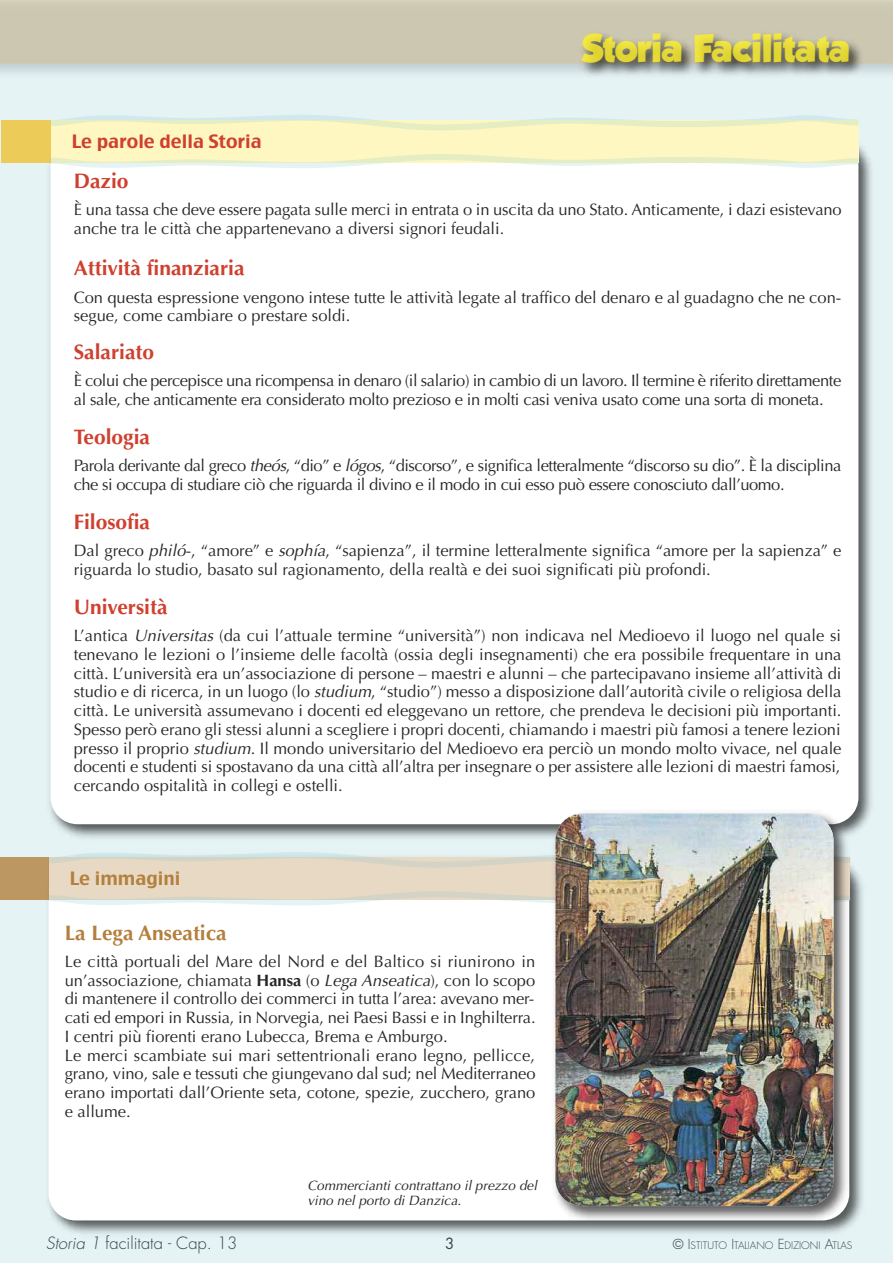
<style>
.page{position:relative;width:893px;height:1263px;background:#e5f3f5}
.page>*{position:absolute;margin:0;border:0;box-sizing:border-box;transform-origin:0 0}
.t1{font:34.65px "GROBOLD";color:rgb(255 241 42/.8)}
.t2{font:700 21px "Optima";color:#cf402f}
.t3{font:700 21px "Optima";color:#b3803e}
.t4{font:18px "Charcoal CY";color:#cf402f}
.t5{font:18px "Charcoal CY";color:#b3803e}
.t6{font:16.5px/18.8px "Optima";letter-spacing:-.005em;color:#272627}
.t7{font:16.5px/18.8px "Optima";letter-spacing:-.025em;color:#272627}
.t8{font:300 16.5px "Futura";color:#272627}
.t9{font:15px "Futura";color:#272627}
.t10{font:italic 13.5px/15px "Optima";letter-spacing:.005em;color:#272627}
.t11{font:300 10.2px "Futura";color:#272627}
.s1{font-style:italic}
.s2{font-weight:700}
.s3{font-size:13.5px}
</style>
<div class="page">
<div style="left:0;top:0;width:893px;height:64px;background:#cbc7b1"></div>
<img style="left:44px;top:136px;width:828px;height:702px">
<div style="left:51px;top:138px;width:807px;height:686px;background:#fff;border-radius:27px"></div>
<div style="left:51px;top:120px;width:807px;height:42px;background:#fef7c1"></div>
<div style="left:1px;top:120px;width:50px;height:42px;background:#edcb59"></div>
<svg style="left:50px;top:115px;width:809px;height:21px"></svg>
<svg style="left:45px;top:149px;width:819px;height:24px"></svg>
<img style="left:529px;top:34px;width:348px;height:44px">
<img style="left:48px;top:871px;width:815px;height:363px">
<div style="left:49px;top:859px;width:800px;height:361px;background:#fff;border-radius:27px"></div>
<div style="left:49px;top:857px;width:801px;height:43px;background:#e8d9c5"></div>
<div style="left:0;top:857px;width:49px;height:43px;background:#bd9762"></div>
<svg style="left:49px;top:852px;width:807px;height:21px"></svg>
<svg style="left:48px;top:886px;width:808px;height:24px"></svg>
<img style="left:549px;top:812px;width:303px;height:413px">
<img style="left:555px;top:813px;width:278px;height:393px;border-radius:27px">
<p class="t4" style="left:72px;top:131px;width:192px">Le parole della Storia</p>
<h1 class="t1" style="left:582px;top:28px;width:270px">Storia Facilitata</h1>
<p class="t2" style="left:74px;top:172px;width:56px">Dazio</p>
<p class="t6" style="left:74px;top:202px;width:769px">È una tassa che deve essere pagata sulle merci in entrata o in uscita da uno Stato. Anticamente, i dazi esistevano anche tra le città che appartenevano a diversi signori feudali.</p>
<p class="t2" style="left:74px;top:260px;width:172px">Attività finanziaria</p>
<p class="t6" style="left:74px;top:289px;width:769px">Con questa espressione vengono intese tutte le attività legate al traffico del denaro e al guadagno che ne con&shy;segue, come cambiare o prestare soldi.</p>
<p class="t2" style="left:74px;top:343px;width:82px">Salariato</p>
<p class="t6" style="left:74px;top:373px;width:769px">È colui che percepisce una ricompensa in denaro (il salario) in cambio di un lavoro. Il termine è riferito direttamente al sale, che anticamente era considerato molto prezioso e in molti casi veniva usato come una sorta di moneta.</p>
<p class="t2" style="left:74px;top:428px;width:78px">Teologia</p>
<p class="t7" style="left:74px;top:458px;width:769px">Parola derivante dal greco <span class="s1">theós</span>, “dio” e <span class="s1">lógos</span>, “discorso”, e significa letteralmente “discorso su dio”. È la disciplina che si occupa di studiare ciò che riguarda il divino e il modo in cui esso può essere conosciuto dall’uomo.</p>
<p class="t2" style="left:74px;top:513px;width:78px">Filosofia</p>
<p class="t6" style="left:74px;top:543px;width:769px">Dal greco <span class="s1">philó</span>-, “amore” e <span class="s1">sophía</span>, “sapienza”, il termine letteralmente significa “amore per la sapienza” e riguarda lo studio, basato sul ragionamento, della realtà e dei suoi significati più profondi.</p>
<p class="t2" style="left:74px;top:598px;width:95px">Università</p>
<p class="t6" style="left:74px;top:628px;width:769px;text-align:justify">L’antica <span class="s1">Universitas</span> (da cui l’attuale termine “università”) non indicava nel Medioevo il luogo nel quale si tenevano le lezioni o l’insieme delle facoltà (ossia degli insegnamenti) che era possibile frequentare in una città. L’università era un’associazione di persone – maestri e alunni – che partecipavano insieme all’attività di studio e di ricerca, in un luogo (lo <span class="s1">studium</span>, “studio”) messo a disposizione dall’autorità civile o religiosa della città. Le università assumevano i docenti ed eleggevano un rettore, che prendeva le decisioni più importanti.<br>Spesso però erano gli stessi alunni a scegliere i propri docenti, chiamando i maestri più famosi a tenere lezioni presso il proprio <span class="s1">studium</span>. Il mondo universitario del Medioevo era perciò un mondo molto vivace, nel quale docenti e studenti si spostavano da una città all’altra per insegnare o per assistere alle lezioni di maestri famosi, cercando ospitalità in collegi e ostelli.</p>
<p class="t5" style="left:70px;top:868px;width:112px">Le immagini</p>
<p class="t3" style="left:65px;top:924px;width:164px">La Lega Anseatica</p>
<p class="t6" style="left:65px;top:953px;width:472px">Le città portuali del Mare del Nord e del Baltico si riunirono in un’associazione, chiamata <span class="s2">Hansa</span> (o <span class="s1">Lega Anseatica</span>), con lo scopo di mantenere il controllo dei commerci in tutta l’area: avevano mer&shy;cati ed empori in Russia, in Norvegia, nei Paesi Bassi e in Inghilterra.<br>I centri più fiorenti erano Lubecca, Brema e Amburgo.<br>Le merci scambiate sui mari settentrionali erano legno, pellicce, grano, vino, sale e tessuti che giungevano dal sud; nel Mediterraneo erano importati dall’Oriente seta, cotone, spezie, zucchero, grano e allume.</p>
<p class="t10" style="left:307px;top:1179px;width:231px">Commercianti contrattano il prezzo del vino nel porto di Danzica.</p>
<p class="t8" style="left:46px;top:1235px;width:193px"><span class="s1">Storia 1</span> facilitata - Cap. 13</p>
<p class="t9" style="left:445px;top:1236px;width:11px">3</p>
<p class="t11" style="left:673px;top:1240px;width:181px"><span class="s3">© I</span>STITUTO <span class="s3">I</span>TALIANO <span class="s3">E</span>DIZIONI <span class="s3">A</span>TLAS</p>
</div>
